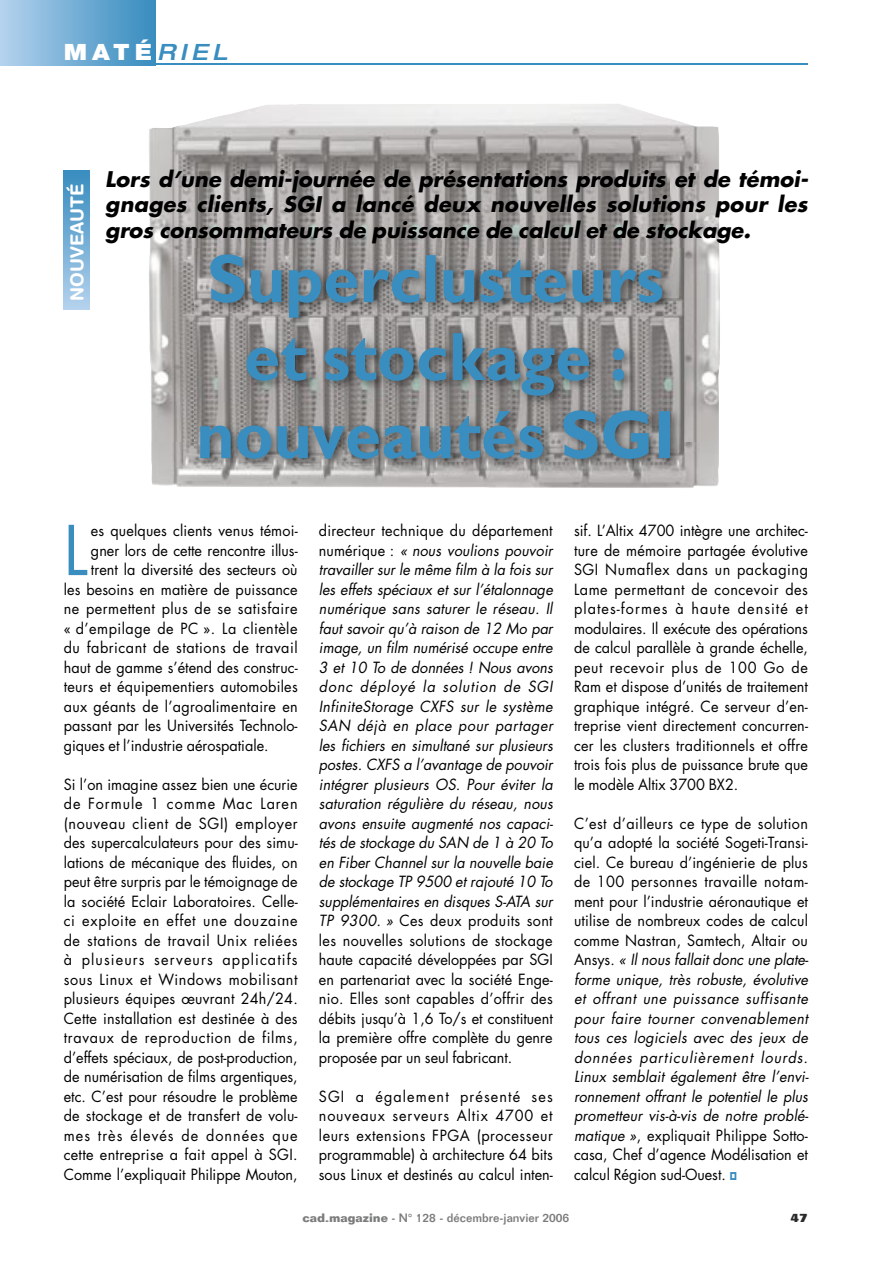
<style>
.page{position:relative;width:893px;height:1263px;background:#fff}
.page>*{position:absolute;margin:0;border:0;box-sizing:border-box;transform-origin:0 0}
.t1{font:700 69px/78px "Gill Sans";color:#398dbf;text-align:center;scale:.95 1}
.t2{font:66.75px "Futura";color:#398dbf;scale:.96 1}
.t3{font:900 22.5px "Helvetica Neue";color:#fff;scale:1.1 1}
.t4{font:italic 700 21px/25.5px "Futura";color:#000;text-align:justify}
.t5{font:700 18px "Helvetica Rounded";color:#fff}
.t6{font:15px/19.5px "Futura";letter-spacing:.005em;color:#000;text-align:justify;scale:.96 1}
.t7{font:italic 15px/19.5px "Futura";color:#000;text-align:justify;scale:.96 1}
.t8{font:15px "Futura";letter-spacing:.035em;color:#000;scale:.96 1}
.t9{font:500 12px "Folio";color:#7b7c7c}
.t10{font:800 12px "Folio";color:#2a2a2a}
.s1{font-weight:500;font-style:italic;font-stretch:expanded;color:#398dbf}
.s2{font-style:normal}
.s3{font-style:italic}
.s4{font-weight:700}
</style>
<div class="page">
<hr style="left:0;top:64px;width:808px;height:1px;background:#398dbf">
<div style="left:0;top:0;width:155px;height:65px;background:linear-gradient(to right,#b4d2ed,#368bbe)"></div>
<img style="left:151px;top:442px;width:568px;height:46px">
<img style="left:149px;top:121px;width:50px;height:321px">
<img style="left:669px;top:118px;width:51px;height:324px">
<img style="left:199px;top:104px;width:470px;height:144px">
<img style="left:195px;top:248px;width:489px;height:224px">
<div style="left:64px;top:170px;width:25px;height:139px;background:linear-gradient(to bottom,#358bbe,#b3d1ed)"></div>
<h3 class="t3" style="left:64px;top:38px;width:150px">MATÉ<span class="s1">RIEL</span></h3>
<p class="t5" style="left:66px;top:301px;width:118px;rotate:-90deg">NOUVEAUTÉ</p>
<h3 class="t4" style="left:105px;top:166px;width:704px">Lors d’une demi-journée de présentations produits et de témoi&shy;gnages clients, SGI a lancé deux nouvelles solutions pour les gros consommateurs de puissance de calcul et de stockage.</h3>
<h1 class="t1" style="left:196px;top:240px;width:506px">Superclusteurs et stockage : nouveautés SGI</h1>
<h2 class="t2" style="left:64px;top:508px;width:27px">L</h2>
<p class="t6" style="left:91px;top:521px;width:217px">es quelques clients venus témoi-</p>
<p class="t6" style="left:91px;top:540px;width:217px">gner lors de cette rencontre illus-</p>
<p class="t6" style="left:91px;top:560px;width:217px">trent la diversité des secteurs où</p>
<p class="t6" style="left:64px;top:579px;width:245px">les besoins en matière de puissance</p>
<p class="t8" style="left:64px;top:599px;width:245px">ne permettent plus de se satisfaire</p>
<p class="t8" style="left:64px;top:618px;width:245px">« d’empilage de PC ». La clientèle</p>
<p class="t8" style="left:64px;top:638px;width:245px">du fabricant de stations de travail</p>
<p class="t6" style="left:64px;top:657px;width:245px">haut de gamme s’étend des construc-</p>
<p class="t6" style="left:64px;top:677px;width:245px">teurs et équipementiers automobiles</p>
<p class="t6" style="left:64px;top:696px;width:245px">aux géants de l’agroalimentaire en</p>
<p class="t6" style="left:64px;top:716px;width:245px">passant par les Universités Technolo-</p>
<p class="t6" style="left:64px;top:735px;width:215px">giques et l’industrie aérospatiale.</p>
<p class="t6" style="left:64px;top:774px;width:245px">Si l’on imagine assez bien une écurie de Formule 1 comme Mac Laren (nouveau client de SGI) employer des supercalculateurs pour des simu&shy;lations de mécanique des fluides, on peut être surpris par le témoignage de la société Eclair Laboratoires. Celle&shy;ci exploite en effet une douzaine de stations de travail Unix reliées à plusieurs serveurs applicatifs sous Linux et Windows mobilisant plusieurs équipes œuvrant 24h/24.<br>Cette installation est destinée à des travaux de reproduction de films, d’effets spéciaux, de post-production, de numérisation de films argentiques, etc. C’est pour résoudre le problème de stockage et de transfert de volu&shy;mes très élevés de données que cette entreprise a fait appel à SGI.<br>Comme l’expliquait Philippe Mouton,</p>
<p class="t7" style="left:319px;top:521px;width:246px"><span class="s2">directeur technique du département numérique :</span> « nous voulions pouvoir travailler sur le même film à la fois sur les effets spéciaux et sur l’étalonnage numérique sans saturer le réseau. Il faut savoir qu’à raison de 12 Mo par image, un film numérisé occupe entre 3 et 10 To de données ! Nous avons donc déployé la solution de SGI InfiniteStorage CXFS sur le système SAN déjà en place pour partager les fichiers en simultané sur plusieurs postes. CXFS a l’avantage de pouvoir intégrer plusieurs OS. Pour éviter la saturation régulière du réseau, nous avons ensuite augmenté nos capaci&shy;tés de stockage du SAN de 1 à 20 To en Fiber Channel sur la nouvelle baie de stockage TP 9500 et rajouté 10 To supplémentaires en disques S-ATA sur TP 9300. » <span class="s2">Ces deux produits sont les nouvelles solutions de stockage haute capacité développées par SGI en partenariat avec la société Enge&shy;nio. Elles sont capables d’offrir des débits jusqu’à 1,6 To/s et constituent la première offre complète du genre proposée par un seul fabricant.</span></p>
<p class="t6" style="left:319px;top:1086px;width:245px">SGI a également présenté ses nouveaux serveurs Altix 4700 et leurs extensions FPGA (processeur programmable) à architecture 64 bits sous Linux et destinés au calcul inten-</p>
<p class="t6" style="left:574px;top:521px;width:245px">sif. L’Altix 4700 intègre une architec&shy;ture de mémoire partagée évolutive SGI Numaflex dans un packaging Lame permettant de concevoir des plates-formes à haute densité et modulaires. Il exécute des opérations de calcul parallèle à grande échelle, peut recevoir plus de 100 Go de Ram et dispose d’unités de traitement graphique intégré. Ce serveur d’en&shy;treprise vient directement concurren&shy;cer les clusters traditionnels et offre trois fois plus de puissance brute que le modèle Altix 3700 BX2.</p>
<p class="t6" style="left:574px;top:813px;width:246px">C’est d’ailleurs ce type de solution qu’a adopté la société Sogeti-Transi&shy;ciel. Ce bureau d’ingénierie de plus de 100 personnes travaille notam&shy;ment pour l’industrie aéronautique et utilise de nombreux codes de calcul comme Nastran, Samtech, Altair ou Ansys. <span class="s3">« Il nous fallait donc une plate&shy;forme unique, très robuste, évolutive et offrant une puissance suffisante pour faire tourner convenablement tous ces logiciels avec des jeux de données particulièrement lourds.<br>Linux semblait également être l’envi&shy;ronnement offrant le potentiel le plus prometteur vis-à-vis de notre problé&shy;matique »</span>, expliquait Philippe Sotto&shy;casa, Chef d’agence Modélisation et calcul Région sud-Ouest.</p>
<p class="t9" style="left:302px;top:1210px;width:268px"><span class="s4">cad-magazine</span> - N° 128 - décembre-janvier 2006</p>
<p class="t10" style="left:791px;top:1210px;width:19px">47</p>
</div>
